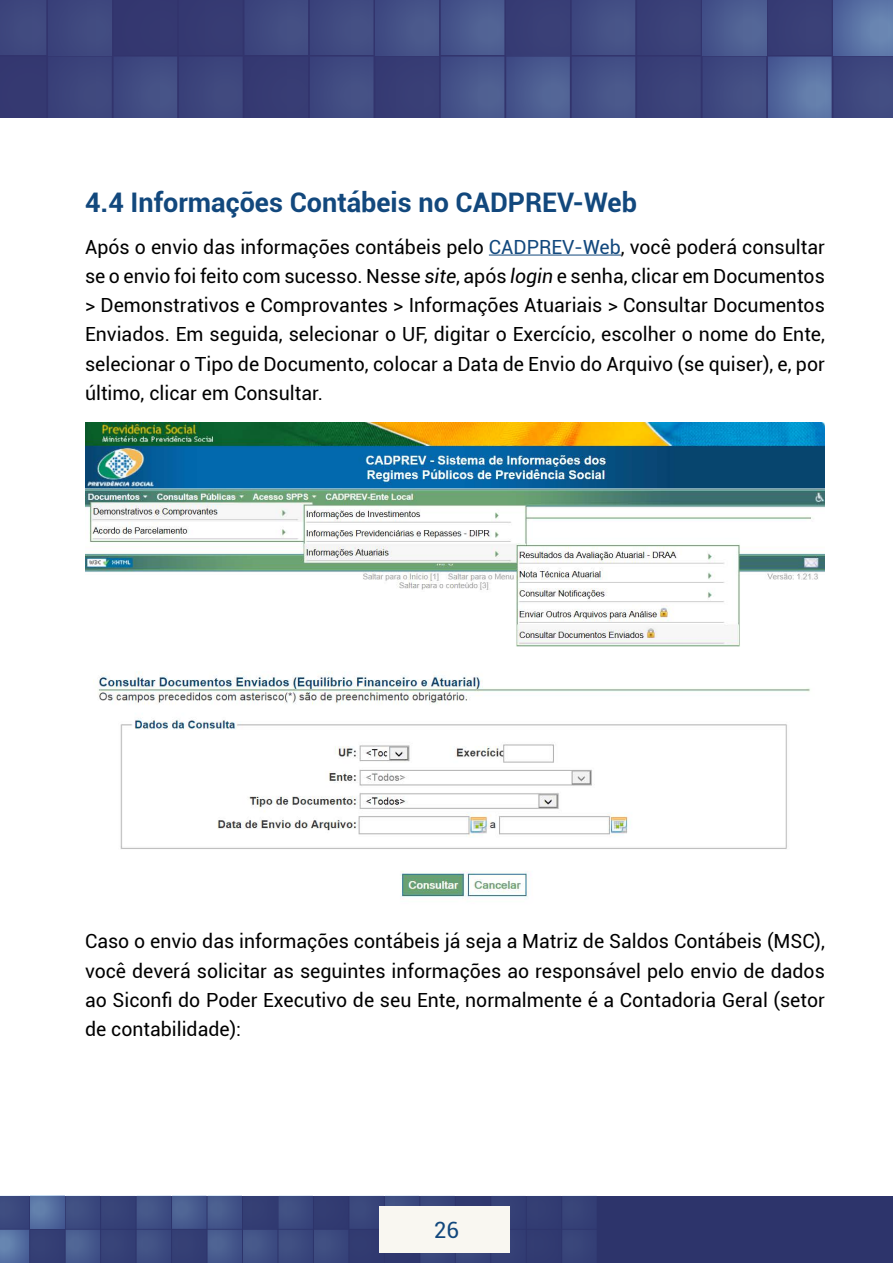
<style>
.page{position:relative;width:893px;height:1263px;background:#fff}
.page>*{position:absolute;margin:0;border:0;box-sizing:border-box;transform-origin:0 0}
.t1{font:700 27px "Roboto";color:#12487d}
.t2{font:22.5px "Roboto";color:#12487d}
.t3{font:19.5px/29.2px "Roboto";color:#000;text-align:justify}
.s1{color:#12487d}
.s2{font-style:italic}
</style>
<div class="page">
<svg style="left:0;top:0;width:893px;height:117px;background:#404a80"></svg>
<div style="left:0;top:1196px;width:893px;height:67px;background:#2d346b"></div>
<svg style="left:0;top:1196px;width:596px;height:67px"></svg>
<div style="left:379px;top:1206px;width:131px;height:47px;background:#f9f7f1"></div>
<hr style="left:489px;top:255px;width:132px;height:1px;background:#12487d">
<img style="left:85px;top:422px;width:740px;height:477px">
<h1 class="t1" style="left:85px;top:183px;width:553px">4.4 Informações Contábeis no CADPREV-Web</h1>
<p class="t3" style="left:85px;top:231px;width:741px">Após o envio das informações contábeis pelo <span class="s1">CADPREV-Web</span>, você poderá consultar se o envio foi feito com sucesso. Nesse <span class="s2">site</span>, após <span class="s2">login</span> e senha, clicar em Documentos &gt; Demonstrativos e Comprovantes &gt; Informações Atuariais &gt; Consultar Documentos Enviados. Em seguida, selecionar o UF, digitar o Exercício, escolher o nome do Ente, selecionar o Tipo de Documento, colocar a Data de Envio do Arquivo (se quiser), e, por último, clicar em Consultar.</p>
<p class="t3" style="left:85px;top:926px;width:741px">Caso o envio das informações contábeis já seja a Matriz de Saldos Contábeis (MSC), você deverá solicitar as seguintes informações ao responsável pelo envio de dados ao Siconfi do Poder Executivo de seu Ente, normalmente é a Contadoria Geral (setor de contabilidade):</p>
<p class="t2" style="left:434px;top:1214px;width:27px">26</p>
</div>
